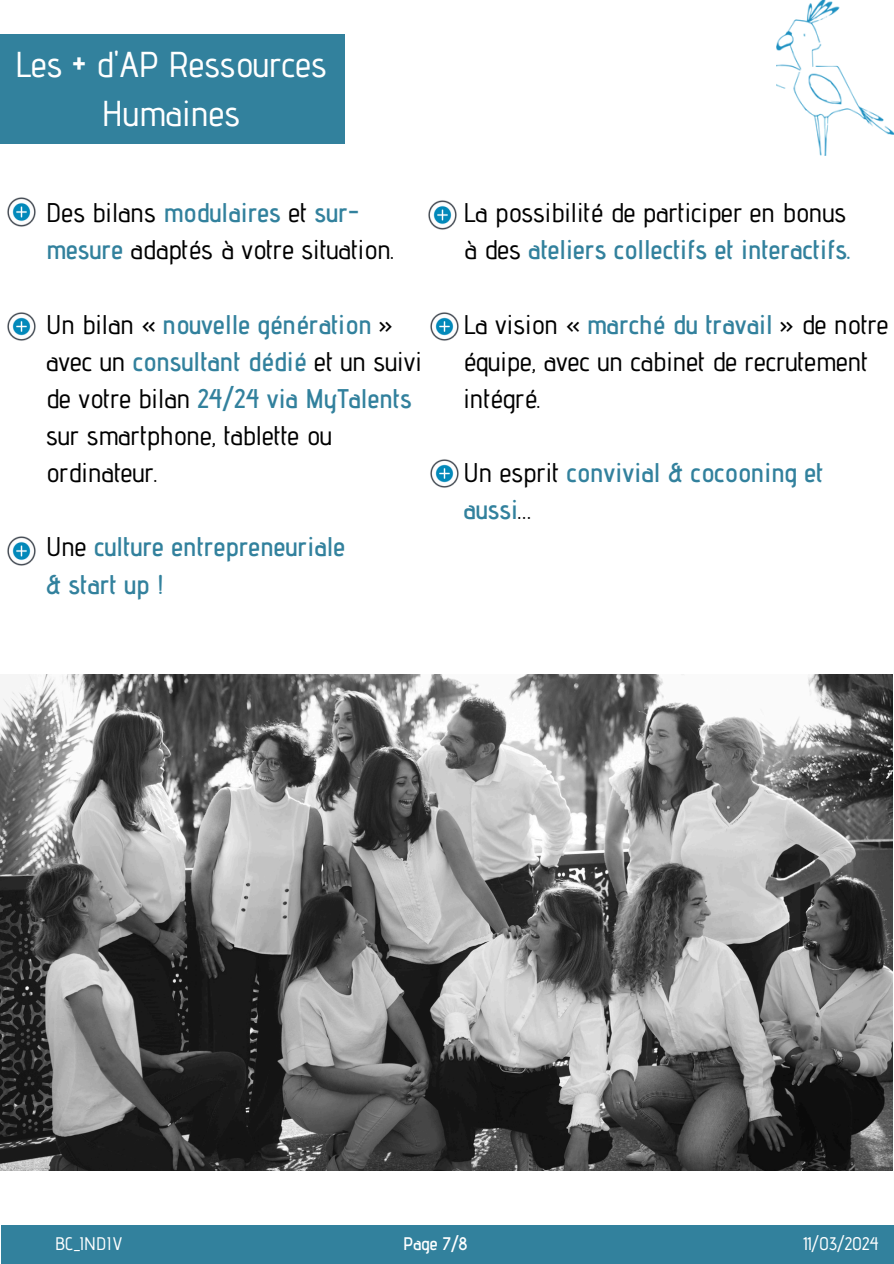
<style>
.page{position:relative;width:894px;height:1264px;background:#fff}
.page>*{position:absolute;margin:0;border:0;box-sizing:border-box;transform-origin:0 0}
.t1{font:500 36px/49.5px "Advent Pro";color:#fff;text-align:center}
.t2{font:500 27px/37.2px "Advent Pro";color:#000}
.t3{font:600 27px/37.2px "Advent Pro";color:#32819d}
.t4{font:500 18.15px "Advent Pro";color:#fff}
.t5{font:600 18.15px "Advent Pro";color:#fff}
.s1{font-weight:600}
.s2{font-weight:600;color:#32819d}
.s3{font-weight:500;color:#000}
</style>
<div class="page">
<img style="left:776px;top:0;width:117px;height:155px">
<div style="left:0;top:35px;width:344px;height:109px;background:#32819d"></div>
<img style="left:7px;top:197px;width:29px;height:30px">
<img style="left:7px;top:312px;width:29px;height:29px">
<img style="left:430px;top:312px;width:29px;height:29px">
<img style="left:428px;top:200px;width:29px;height:30px">
<img style="left:430px;top:459px;width:29px;height:29px">
<img style="left:7px;top:536px;width:29px;height:30px">
<img style="left:0;top:674px;width:891px;height:496px">
<div style="left:1px;top:1224px;width:892px;height:39px;background:#32819d"></div>
<p class="t1" style="left:15px;top:39px;width:313px">Les <span class="s1">+</span> d'AP Ressources<br>Humaines</p>
<p class="t2" style="left:46px;top:194px;width:349px">Des bilans <span class="s2">modulaires</span> et <span class="s2">sur&shy;mesure</span> adaptés à votre situation.</p>
<p class="t2" style="left:46px;top:305px;width:377px">Un bilan « <span class="s2">nouvelle génération</span> » avec un <span class="s2">consultant dédié</span> et un suivi de votre bilan <span class="s2">24/24 via MyTalents </span>sur smartphone, tablette ou ordinateur.</p>
<h2 class="t3" style="left:46px;top:528px;width:300px"><span class="s3">Une</span> culture entrepreneuriale &amp; start up !</h2>
<h2 class="t2" style="left:463px;top:194px;width:389px">La possibilité de participer en bonus à des <span class="s2">ateliers collectifs et interactifs.</span></h2>
<h2 class="t2" style="left:463px;top:305px;width:426px">La vision « <span class="s2">marché du travail</span> » de notre équipe, avec un cabinet de recrutement intégré.</h2>
<p class="t3" style="left:463px;top:453px;width:361px"><span class="s3">Un esprit</span> convivial &amp; cocooning et aussi<span class="s3">…</span></p>
<p class="t4" style="left:55px;top:1232px;width:69px">BC_INDIV</p>
<h3 class="t5" style="left:403px;top:1232px;width:66px">Page 7/8</h3>
<p class="t4" style="left:802px;top:1232px;width:77px">11/03/2024</p>
</div>
